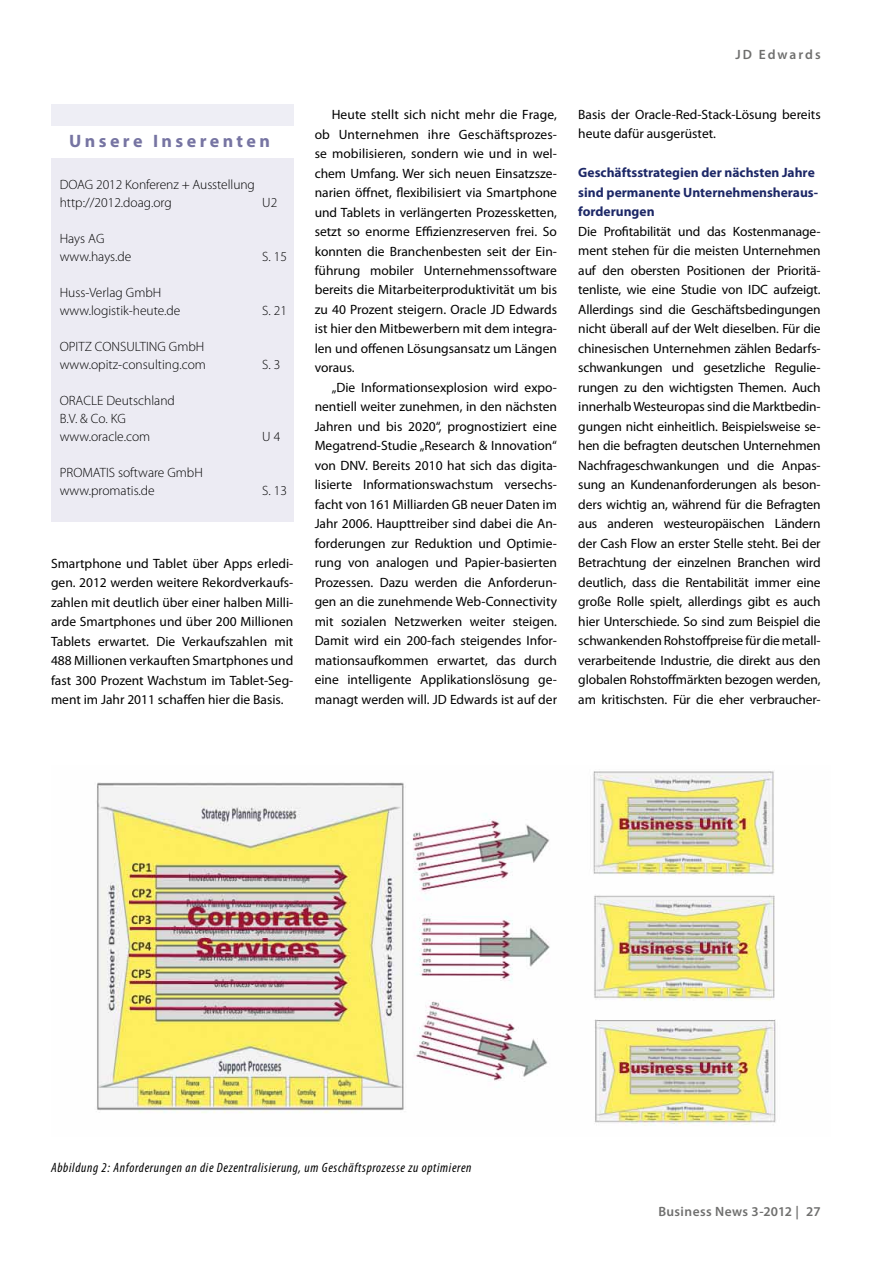
<style>
.page{position:relative;width:893px;height:1263px;background:#fff}
.page>*{position:absolute;margin:0;border:0;box-sizing:border-box;transform-origin:0 0}
.t1{font:700 18px "Myriad Pro";letter-spacing:.19em;color:#7674a2}
.t2{font:13.5px/19.5px "Myriad Pro";color:#000;text-align:justify}
.t3{font:300 13.5px/18px "Myriad Pro";color:#000}
.t4{font:700 13.5px/19.5px "Myriad Pro";color:#1d2867}
.t5{font:italic condensed 13.5px "Myriad Pro";letter-spacing:.05em;color:#000}
.t6{font:600 13.5px "Myriad Pro";letter-spacing:.03em;color:#6f6f6e}
.t7{font:600 13.5px "Myriad Pro";letter-spacing:.15em;color:#6f6f6e}
</style>
<div class="page">
<img style="left:96px;top:771px;width:680px;height:354px">
<div style="left:51px;top:158px;width:242px;height:363px;background:#ecebf3"></div>
<div style="left:51px;top:104px;width:242px;height:21px;background:#eeeef5"></div>
<h1 class="t1" style="left:69px;top:130px;width:202px">Unsere Inserenten</h1>
<p class="t3" style="left:60px;top:175px;width:197px">DOAG 2012 Konferenz + Ausstellung http://2012.doag.org</p>
<p class="t3" style="left:262px;top:193px;width:17px">U2</p>
<p class="t3" style="left:60px;top:229px;width:73px">Hays AG www.hays.de</p>
<p class="t3" style="left:60px;top:283px;width:122px">Huss-Verlag GmbH www.logistik-heute.de</p>
<p class="t3" style="left:60px;top:337px;width:148px">OPITZ CONSULTING GmbH www.opitz-consulting.com</p>
<p class="t3" style="left:60px;top:391px;width:117px">ORACLE Deutschland<br>B.V. &amp; Co. KG www.oracle.com</p>
<p class="t3" style="left:262px;top:247px;width:26px">S. 15</p>
<p class="t3" style="left:262px;top:301px;width:26px">S. 21</p>
<p class="t3" style="left:262px;top:355px;width:20px">S. 3</p>
<p class="t3" style="left:262px;top:427px;width:19px">U 4</p>
<p class="t3" style="left:60px;top:463px;width:145px">PROMATIS software GmbH www.promatis.de</p>
<p class="t3" style="left:262px;top:481px;width:26px">S. 13</p>
<p class="t2" style="left:51px;top:553px;width:244px">Smartphone und Tablet über Apps erledi&shy;gen. 2012 werden weitere Rekordverkaufs&shy;zahlen mit deutlich über einer halben Milli&shy;arde Smartphones und über 200 Millionen Tablets erwartet. Die Verkaufszahlen mit 488 Millionen verkauften Smartphones und fast 300 Prozent Wachstum im Tablet-Seg&shy;ment im Jahr 2011 schaffen hier die Basis.</p>
<p class="t2" style="left:315px;top:105px;width:244px;text-indent:17px">Heute stellt sich nicht mehr die Frage, ob Unternehmen ihre Geschäftsprozes&shy;se mobilisieren, sondern wie und in wel&shy;chem Umfang. Wer sich neuen Einsatzsze&shy;narien öffnet, flexibilisiert via Smartphone und Tablets in verlängerten Prozessketten, setzt so enorme Effizienzreserven frei. So konnten die Branchenbesten seit der Ein&shy;führung mobiler Unternehmenssoftware bereits die Mitarbeiterproduktivität um bis zu 40 Prozent steigern. Oracle JD Edwards ist hier den Mitbewerbern mit dem integra&shy;len und offenen Lösungsansatz um Längen voraus.</p>
<p class="t2" style="left:315px;top:377px;width:244px;text-indent:17px">„Die Informationsexplosion wird expo&shy;nentiell weiter zunehmen, in den nächsten Jahren und bis 2020“, prognostiziert eine Megatrend-Studie „Research &amp; Innovation“ von DNV. Bereits 2010 hat sich das digita&shy;lisierte Informationswachstum versechs&shy;facht von 161 Milliarden GB neuer Daten im Jahr 2006. Haupttreiber sind dabei die An&shy;forderungen zur Reduktion und Optimie&shy;rung von analogen und Papier-basierten Prozessen. Dazu werden die Anforderun&shy;gen an die zunehmende Web-Connectivity mit sozialen Netzwerken weiter steigen.<br>Damit wird ein 200-fach steigendes Infor&shy;mationsaufkommen erwartet, das durch eine intelligente Applikationslösung ge&shy;managt werden will. JD Edwards ist auf der</p>
<p class="t7" style="left:735px;top:46px;width:87px">JD Edwards</p>
<p class="t2" style="left:578px;top:104px;width:244px">Basis der Oracle-Red-Stack-Lösung bereits heute dafür ausgerüstet.</p>
<p class="t4" style="left:578px;top:163px;width:241px">Geschäftsstrategien der nächsten Jahre sind permanente Unternehmensheraus&shy;forderungen</p>
<p class="t2" style="left:578px;top:221px;width:244px">Die Profitabilität und das Kostenmanage&shy;ment stehen für die meisten Unternehmen auf den obersten Positionen der Prioritä&shy;tenliste, wie eine Studie von IDC aufzeigt.<br>Allerdings sind die Geschäftsbedingungen nicht überall auf der Welt dieselben. Für die chinesischen Unternehmen zählen Bedarfs&shy;schwankungen und gesetzliche Regulie&shy;rungen zu den wichtigsten Themen. Auch innerhalb Westeuropas sind die Marktbedin&shy;gungen nicht einheitlich. Beispielsweise se&shy;hen die befragten deutschen Unternehmen Nachfrageschwankungen und die Anpas&shy;sung an Kundenanforderungen als beson&shy;ders wichtig an, während für die Befragten aus anderen westeuropäischen Ländern der Cash Flow an erster Stelle steht. Bei der Betrachtung der einzelnen Branchen wird deutlich, dass die Rentabilität immer eine große Rolle spielt, allerdings gibt es auch hier Unterschiede. So sind zum Beispiel die schwankenden Rohstoffpreise für die metall&shy;verarbeitende Industrie, die direkt aus den globalen Rohstoffmärkten bezogen werden, am kritischsten. Für die eher verbraucher-</p>
<p class="t5" style="left:51px;top:1159px;width:422px">Abbildung 2: Anforderungen an die Dezentralisierung, um Geschäftsprozesse zu optimieren</p>
<p class="t6" style="left:658px;top:1203px;width:164px">Business News 3-2012 | 27</p>
</div>
